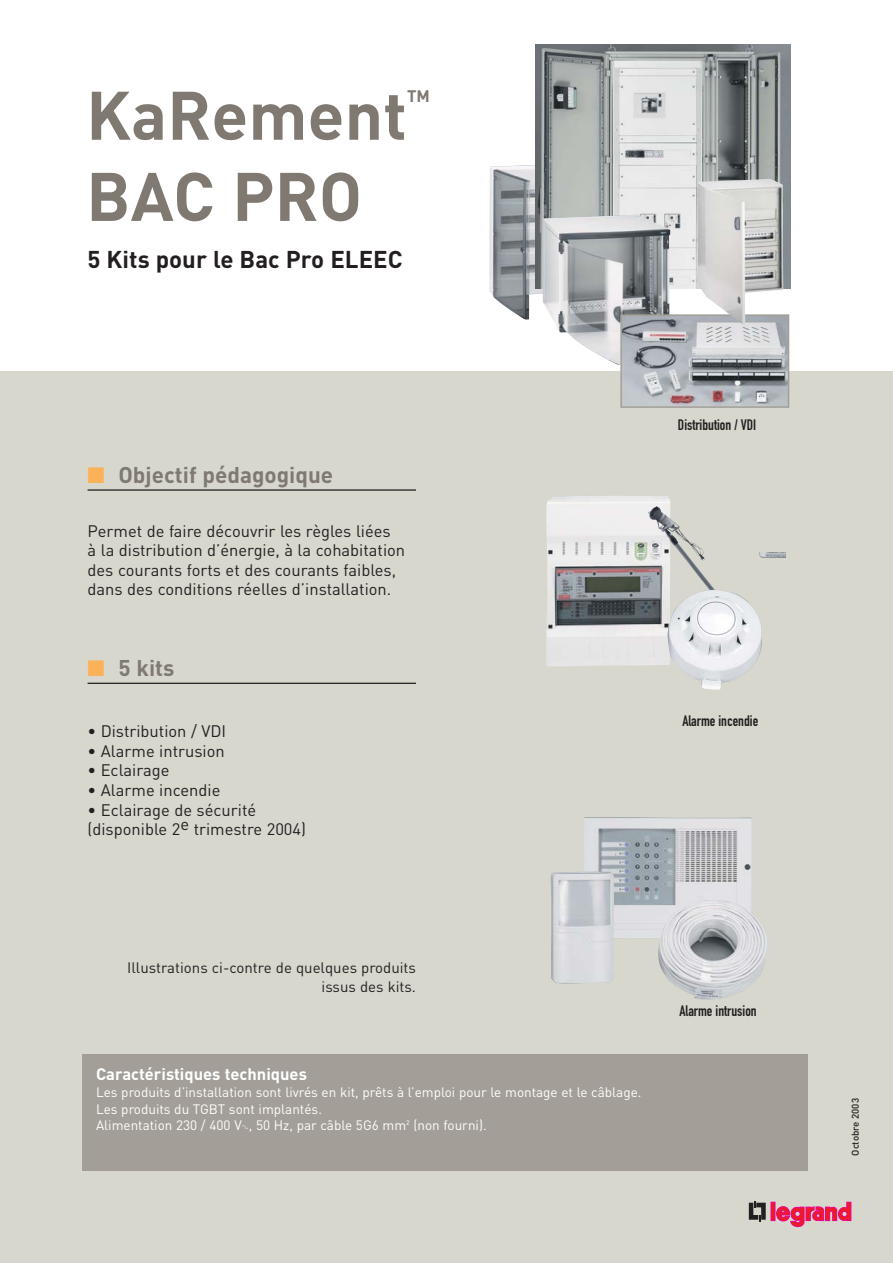
<style>
.page{position:relative;width:893px;height:1263px;background:#fff}
.page>*{position:absolute;margin:0;border:0;box-sizing:border-box;transform-origin:0 0}
.t1{font:700 67.5px "DIN";color:#7f7972}
.t2{font:700 24px "DIN";color:#231f20}
.t3{font:700 22.5px "DIN";color:#7f7972}
.t4{font:16.5px/19.6px "DIN";color:#231f20}
.t5{font:700 16.5px "DIN";color:#fff}
.t6{font:700 16.5px "DIN";color:#7f7972}
.t7{font:15px/19.6px "DIN";color:#231f20;text-align:right}
.t8{font:15px "DIN Engschrift";color:#231f20}
.t9{font:13.5px/16.5px "DIN";color:#fff}
.t10{font:500 9.75px "DIN";color:#231f20}
.s1{color:#fbb157}
.s2{font-family:"Legrand"}
</style>
<div class="page">
<img style="left:489px;top:165px;width:54px;height:155px">
<div style="left:0;top:371px;width:892px;height:892px;background:#d7d7cd"></div>
<hr style="left:88px;top:489px;width:328px;height:2px;background:#231f20">
<hr style="left:88px;top:683px;width:328px;height:1px;background:#231f20">
<div style="left:83px;top:1054px;width:725px;height:117px;background:#a39f98"></div>
<svg style="left:748px;top:1201px;width:17px;height:20px"></svg>
<svg style="left:770px;top:1202px;width:5px;height:19px"></svg>
<svg style="left:776px;top:1202px;width:75px;height:26px"></svg>
<img style="left:535px;top:45px;width:255px;height:244px">
<img style="left:543px;top:215px;width:127px;height:150px">
<img style="left:584px;top:817px;width:168px;height:121px">
<img style="left:658px;top:899px;width:109px;height:101px">
<img style="left:550px;top:870px;width:64px;height:114px">
<img style="left:546px;top:496px;width:124px;height:170px">
<img style="left:623px;top:317px;width:163px;height:88px">
<div style="left:620px;top:314px;width:169px;height:94px;border:2px solid #a39f98"></div>
<img style="left:698px;top:179px;width:85px;height:146px">
<img style="left:648px;top:506px;width:56px;height:141px">
<img style="left:666px;top:553px;width:119px;height:137px">
<h1 class="t1" style="left:86px;top:92px;width:322px">KaRement</h1>
<p class="t6" style="left:407px;top:91px;width:24px">TM</p>
<h1 class="t1" style="left:86px;top:173px;width:277px">BAC PRO</h1>
<h2 class="t2" style="left:87px;top:251px;width:316px">5 Kits pour le Bac Pro ELEEC</h2>
<h3 class="t3" style="left:88px;top:467px;width:247px"><span class="s1">■</span> Objectif pédagogique</h3>
<p class="t4" style="left:88px;top:523px;width:319px">Permet de faire découvrir les règles liées<br>à la distribution d’énergie, à la cohabitation des courants forts et des courants faibles, dans des conditions réelles d’installation.</p>
<h3 class="t3" style="left:88px;top:660px;width:88px"><span class="s1">■</span> 5 kits</h3>
<p class="t4" style="left:88px;top:723px;width:140px">• Distribution / VDI</p>
<p class="t4" style="left:88px;top:743px;width:139px">• Alarme intrusion</p>
<p class="t4" style="left:88px;top:763px;width:84px">• Eclairage</p>
<p class="t4" style="left:88px;top:782px;width:134px">• Alarme incendie</p>
<p class="t4" style="left:88px;top:802px;width:220px">• Eclairage de sécurité (disponible 2e trimestre 2004)</p>
<p class="t8" style="left:678px;top:419px;width:80px">Distribution / VDI</p>
<p class="t8" style="left:682px;top:715px;width:77px">Alarme incendie</p>
<p class="t7" style="left:127px;top:959px;width:290px">Illustrations ci-contre de quelques produits issus des kits.</p>
<p class="t5" style="left:96px;top:1068px;width:212px">Caractéristiques techniques</p>
<p class="t9" style="left:96px;top:1086px;width:547px">Les produits d’installation sont livrés en kit, prêts à l’emploi pour le montage et le câblage.<br>Les produits du TGBT sont implantés.<br>Alimentation 230 / 400 V<span class="s2">±</span>, 50 Hz, par câble 5G6 mm<sup>2</sup> (non fourni).</p>
<p class="t8" style="left:679px;top:1006px;width:79px">Alarme intrusion</p>
<p class="t10" style="left:852px;top:1156px;width:59px;rotate:-90deg">Octobre 2003</p>
</div>
